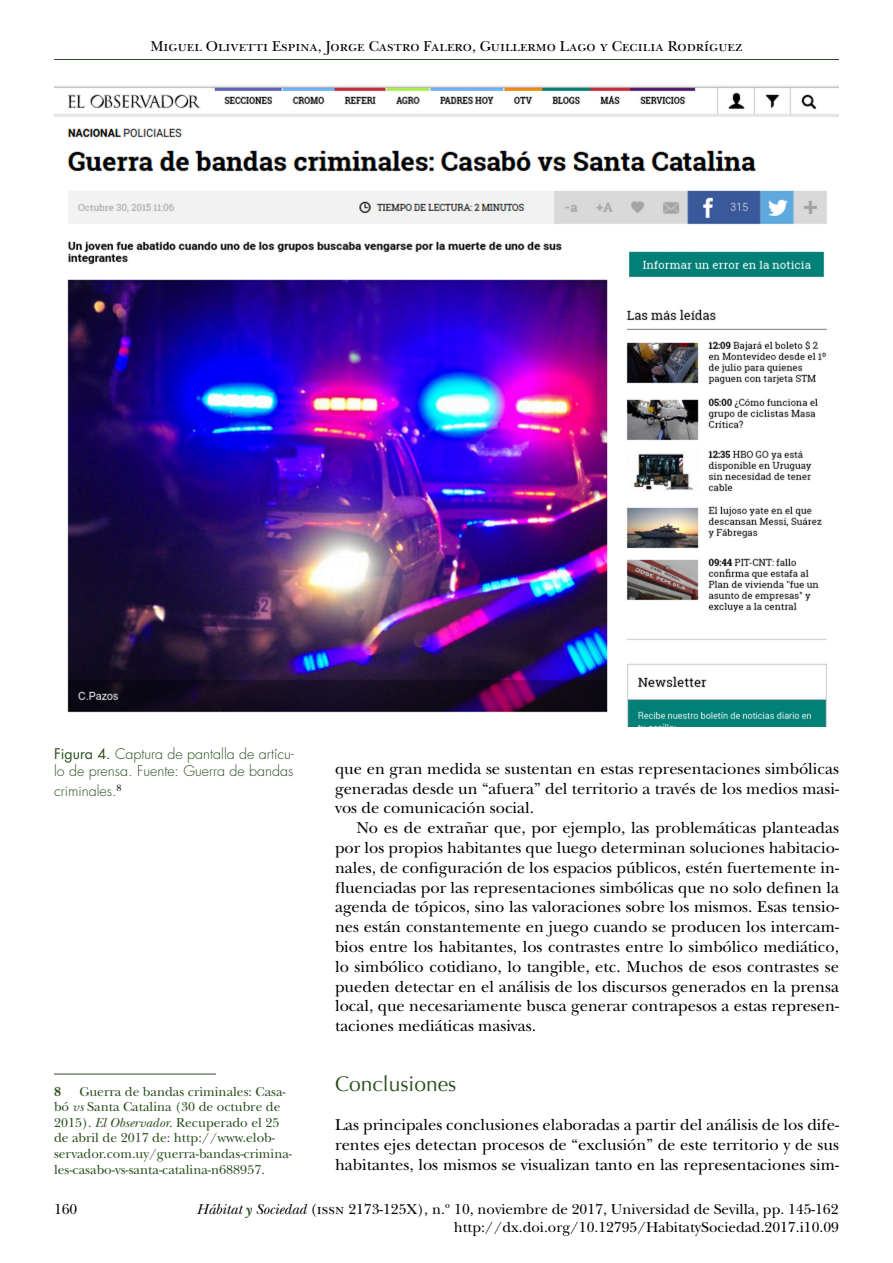
<style>
.page{position:relative;width:893px;height:1263px;background:#fff}
.page>*{position:absolute;margin:0;border:0;box-sizing:border-box;transform-origin:0 0}
.TXT_LADILLO_1{font:21px "Optima";color:#294f1e}
.TXT_normal{font:16.5px/19.8px "New Baskerville Std";color:#000;text-align:justify}
.TXT_INI_ES{font:16.5px/19.8px "New Baskerville Std";color:#000;text-align:justify}
.t1{font:15px/18px "New Baskerville Std";color:#000;text-align:right}
.TXT_PIEFOTO{font:300 14.25px/17.1px "Futura Std";color:#294f1e}
.TXT_NOTAPIE_filete{font:13.5px/15.6px "New Baskerville Std";color:#294f1e}
.TXT_NOTAPIE_filete-2{font:700 13.5px "New Baskerville Std";color:#294f1e}
.s1{font-weight:400}
.s2{font-style:italic}
.s3{font-weight:700;font-style:italic;color:#294f1e}
</style>
<div class="page">
<hr style="left:54px;top:59px;width:785px;height:1px;background:#294f1e">
<hr style="left:54px;top:1074px;width:162px;height:1px;background:#294f1e">
<img style="left:54px;top:85px;width:785px;height:641px">
<p class="t1" style="left:150px;top:37px;width:594px">Miguel Olivetti Espina, Jorge Castro Falero, Guillermo Lago y Cecilia Rodríguez</p>
<p class="TXT_PIEFOTO" style="left:54px;top:746px;width:241px"><span class="s1">Figura 4.</span> Captura de pantalla de artícu&shy;lo de prensa. Fuente: Guerra de bandas</p>
<p class="TXT_PIEFOTO" style="left:54px;top:783px;width:69px">criminales.<sup>8</sup></p>
<p class="TXT_NOTAPIE_filete" style="left:54px;top:1083px;width:240px;text-indent:26px">Guerra de bandas criminales: Casa&shy;bó <span class="s2">vs</span> Santa Catalina (30 de octubre de 2015). <span class="s2">El Observador</span>. Recuperado el 25 de abril de 2017 de: http://www.elob&shy;servador.com.uy/guerra-bandas-crimina&shy;les-casabo-vs-santa-catalina-n688957.</p>
<p class="TXT_NOTAPIE_filete-2" style="left:54px;top:1083px;width:9px">8</p>
<p class="TXT_normal" style="left:335px;top:759px;width:505px">que en gran medida se sustentan en estas representaciones simbólicas generadas desde un “afuera” del territorio a través de los medios masi&shy;vos de comunicación social.</p>
<p class="TXT_normal" style="left:335px;top:818px;width:505px;text-indent:21px">No es de extrañar que, por ejemplo, las problemáticas planteadas por los propios habitantes que luego determinan soluciones habitacio&shy;nales, de configuración de los espacios públicos, estén fuertemente in&shy;fluenciadas por las representaciones simbólicas que no solo definen la agenda de tópicos, sino las valoraciones sobre los mismos. Esas tensio&shy;nes están constantemente en juego cuando se producen los intercam&shy;bios entre los habitantes, los contrastes entre lo simbólico mediático, lo simbólico cotidiano, lo tangible, etc. Muchos de esos contrastes se pueden detectar en el análisis de los discursos generados en la prensa local, que necesariamente busca generar contrapesos a estas represen&shy;taciones mediáticas masivas.</p>
<p class="TXT_LADILLO_1" style="left:335px;top:1071px;width:123px">Conclusiones</p>
<p class="TXT_INI_ES" style="left:335px;top:1115px;width:505px">Las principales conclusiones elaboradas a partir del análisis de los dife&shy;rentes ejes detectan procesos de “exclusión” de este territorio y de sus habitantes, los mismos se visualizan tanto en las representaciones sim-</p>
<p class="t1" style="left:54px;top:1201px;width:25px">160</p>
<p class="t1" style="left:196px;top:1201px;width:644px"><span class="s2">Hábitat</span> <span class="s3">y</span> <span class="s2">Sociedad</span> (issn 2173-125X), n.º 10, noviembre de 2017, Universidad de Sevilla, pp. 145-162 http://dx.doi.org/10.12795/HabitatySociedad.2017.i10.09</p>
</div>
